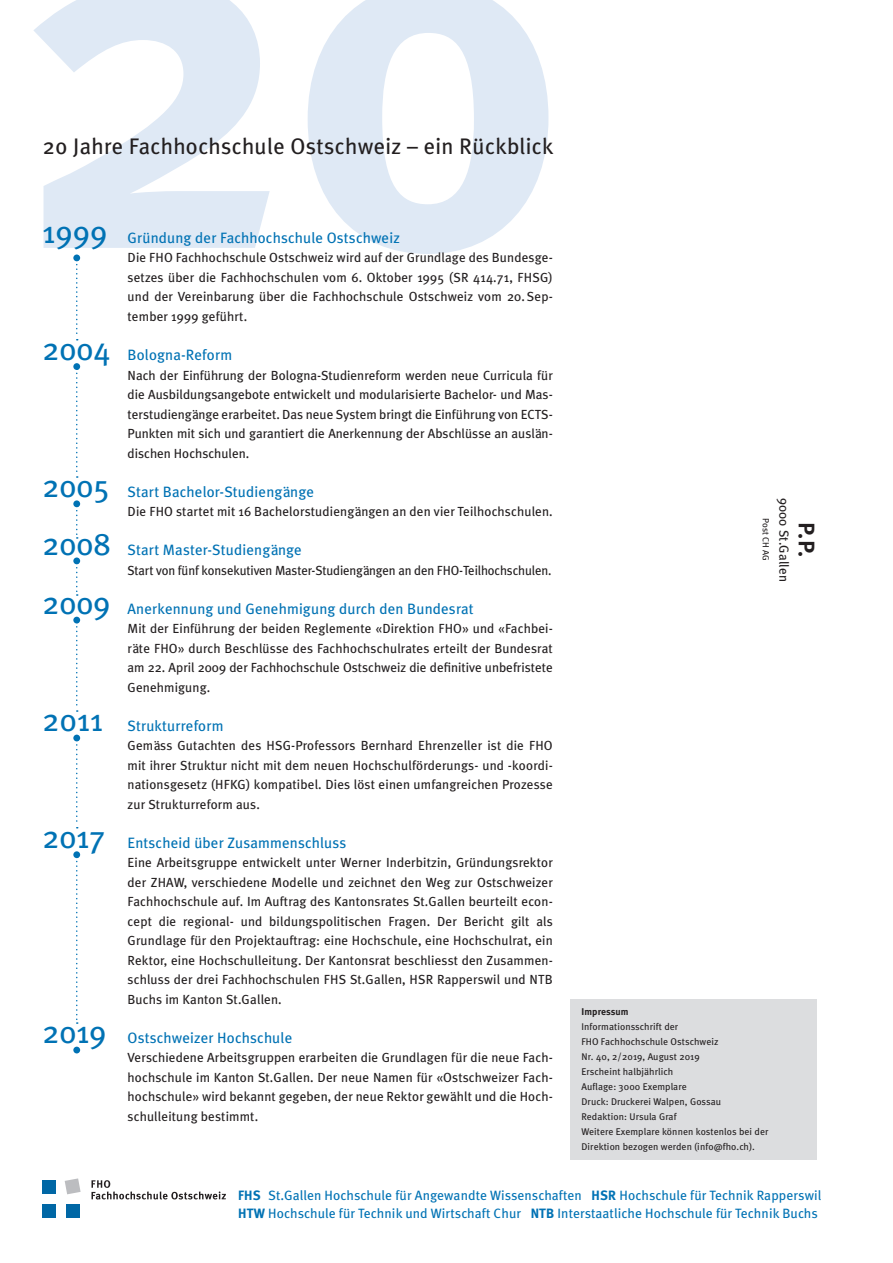
<style>
.page{position:relative;width:893px;height:1263px;background:#fff}
.page>*{position:absolute;margin:0;border:0;box-sizing:border-box;transform-origin:0 0}
.t1{font:22.5px "Meta Plus";letter-spacing:.015em;color:#231f20}
.t2{font:700 22.5px "Meta Plus";color:#231f20}
.t3{font:15px "Meta Plus";letter-spacing:.01em;color:#0072b4}
.t4{font:13.5px/18px "Meta";letter-spacing:.01em;color:#0072b4}
.t5{font:13.2px/19.5px "Meta Plus";letter-spacing:.01em;color:#231f20;text-align:justify}
.t6{font:13.2px "Meta Plus";letter-spacing:-.01em;color:#231f20}
.t7{font:9.75px/15px "Meta";letter-spacing:.01em;color:#231f20}
.t8{font:700 9.75px "Meta";letter-spacing:.01em;color:#231f20}
.t9{font:9px "Meta Plus";letter-spacing:.01em;color:#231f20}
.s1{font-size:31.5px}
.s2{font-weight:700}
</style>
<div class="page">
<div style="left:570px;top:999px;width:246px;height:160px;background:#dcdddf"></div>
<div style="left:43px;top:1180px;width:13px;height:13px;background:#0067a5"></div>
<svg style="left:65px;top:1178px;width:16px;height:16px"></svg>
<div style="left:43px;top:1204px;width:13px;height:14px;background:#0067a5"></div>
<div style="left:66px;top:1204px;width:14px;height:14px;background:#0067a5"></div>
<svg style="left:91px;top:1180px;width:135px;height:19px"></svg>
<svg style="left:33px;top:0;width:515px;height:254px;fill:#dfe9f5"></svg>
<svg style="left:76px;top:261px;width:2px;height:79px"></svg>
<div style="left:73px;top:254px;width:7px;height:7px;background:#0072b4;border-radius:50%"></div>
<svg style="left:76px;top:372px;width:2px;height:106px"></svg>
<div style="left:73px;top:363px;width:7px;height:7px;background:#0072b4;border-radius:50%"></div>
<svg style="left:76px;top:507px;width:2px;height:32px"></svg>
<div style="left:73px;top:500px;width:7px;height:7px;background:#0072b4;border-radius:50%"></div>
<svg style="left:76px;top:564px;width:2px;height:32px"></svg>
<div style="left:73px;top:557px;width:7px;height:7px;background:#0072b4;border-radius:50%"></div>
<svg style="left:76px;top:623px;width:2px;height:89px"></svg>
<div style="left:73px;top:617px;width:7px;height:6px;background:#0072b4;border-radius:50%"></div>
<svg style="left:76px;top:741px;width:2px;height:87px"></svg>
<div style="left:73px;top:735px;width:7px;height:6px;background:#0072b4;border-radius:50%"></div>
<svg style="left:76px;top:858px;width:2px;height:166px"></svg>
<div style="left:73px;top:851px;width:7px;height:7px;background:#0072b4;border-radius:50%"></div>
<div style="left:73px;top:1047px;width:7px;height:6px;background:#0072b4;border-radius:50%"></div>
<h1 class="t1" style="left:43px;top:133px;width:512px">2o Jahre Fachhochschule Ostschweiz – ein Rückblick</h1>
<p class="t3" style="left:43px;top:229px;width:359px"><span class="s1">1999</span> Gründung der Fachhochschule Ostschweiz</p>
<p class="t5" style="left:128px;top:248px;width:427px">Die FHO Fachhochschule Ostschweiz wird auf der Grundlage des Bundesge&shy;setzes über die Fachhochschulen vom 6. Oktober 1995 (SR 414.71, FHSG) und der Vereinbarung über die Fachhochschule Ostschweiz vom 20. Sep&shy;tember 1999 geführt.</p>
<p class="t3" style="left:43px;top:346px;width:191px"><span class="s1">2004</span> Bologna-Reform</p>
<p class="t5" style="left:128px;top:365px;width:427px">Nach der Einführung der Bologna-Studienreform werden neue Curricula für die Ausbildungsangebote entwickelt und modularisierte Bachelor- und Mas&shy;terstudiengänge erarbeitet. Das neue System bringt die Einführung von ECTS-Punkten mit sich und garantiert die Anerkennung der Abschlüsse an auslän&shy;dischen Hochschulen.</p>
<p class="t3" style="left:43px;top:483px;width:273px"><span class="s1">2005</span> Start Bachelor-Studiengänge</p>
<p class="t5" style="left:128px;top:501px;width:427px">Die FHO startet mit 16 Bachelorstudiengängen an den vier Teilhochschulen.</p>
<p class="t3" style="left:43px;top:541px;width:261px"><span class="s1">2008</span> Start Master-Studiengänge</p>
<p class="t6" style="left:128px;top:562px;width:425px">Start von fünf konsekutiven Master-Studiengängen an den FHO-Teilhochschulen.</p>
<p class="t3" style="left:43px;top:600px;width:433px"><span class="s1">2009</span> Anerkennung und Genehmigung durch den Bundesrat</p>
<p class="t5" style="left:128px;top:618px;width:427px">Mit der Einführung der beiden Reglemente «Direktion FHO» und «Fachbei&shy;räte FHO» durch Beschlüsse des Fachhochschulrates erteilt der Bundesrat am 22. April 2009 der Fachhochschule Ostschweiz die definitive unbefristete Genehmigung.</p>
<p class="t3" style="left:43px;top:717px;width:183px"><span class="s1">2011</span> Strukturreform</p>
<p class="t5" style="left:128px;top:735px;width:427px">Gemäss Gutachten des HSG-Professors Bernhard Ehrenzeller ist die FHO mit ihrer Struktur nicht mit dem neuen Hochschulförderungs- und -koordi&shy;nationsgesetz (HFKG) kompatibel. Dies löst einen umfangreichen Prozesse zur Strukturreform aus.</p>
<p class="t3" style="left:43px;top:834px;width:305px"><span class="s1">2017</span> Entscheid über Zusammenschluss</p>
<p class="t5" style="left:128px;top:852px;width:427px">Eine Arbeitsgruppe entwickelt unter Werner Inderbitzin, Gründungsrektor der ZHAW, verschiedene Modelle und zeichnet den Weg zur Ostschweizer Fachhochschule auf. Im Auftrag des Kantonsrates St.Gallen beurteilt econ&shy;cept die regional- und bildungspolitischen Fragen. Der Bericht gilt als Grundlage für den Projektauftrag: eine Hochschule, eine Hochschulrat, ein Rektor, eine Hochschulleitung. Der Kantonsrat beschliesst den Zusammen&shy;schluss der drei Fachhochschulen FHS St.Gallen, HSR Rapperswil und NTB Buchs im Kanton St.Gallen.</p>
<p class="t3" style="left:43px;top:1029px;width:251px"><span class="s1">2019</span> Ostschweizer Hochschule</p>
<p class="t5" style="left:128px;top:1047px;width:427px">Verschiedene Arbeitsgruppen erarbeiten die Grundlagen für die neue Fach&shy;hochschule im Kanton St.Gallen. Der neue Namen für «Ostschweizer Fach&shy;hochschule» wird bekannt gegeben, der neue Rektor gewählt und die Hoch&shy;schulleitung bestimmt.</p>
<p class="t5" style="left:794px;top:497px;width:86px;rotate:90deg">9000 St.Gallen</p>
<p class="t9" style="left:771px;top:518px;width:45px;rotate:90deg">Post CH AG</p>
<h1 class="t2" style="left:820px;top:522px;width:36px;rotate:90deg">P.P.</h1>
<p class="t8" style="left:581px;top:1006px;width:48px">Impressum</p>
<p class="t7" style="left:581px;top:1019px;width:188px">Informationsschrift der<br>FHO Fachhochschule Ostschweiz<br>Nr. 40, 2/2019, August 2019<br>Erscheint halbjährlich<br>Auflage: 3000 Exemplare<br>Druck: Druckerei Walpen, Gossau<br>Redaktion: Ursula Graf<br>Weitere Exemplare können kostenlos bei der<br>Direktion bezogen werden (info@fho.ch).</p>
<p class="t4" style="left:238px;top:1186px;width:584px"><span class="s2">FHS</span> St.Gallen Hochschule für Angewandte Wissenschaften <span class="s2">HSR</span> Hochschule für Technik Rapperswil<br><span class="s2">HTW</span> Hochschule für Technik und Wirtschaft Chur <span class="s2">NTB</span> Interstaatliche Hochschule für Technik Buchs</p>
</div>
